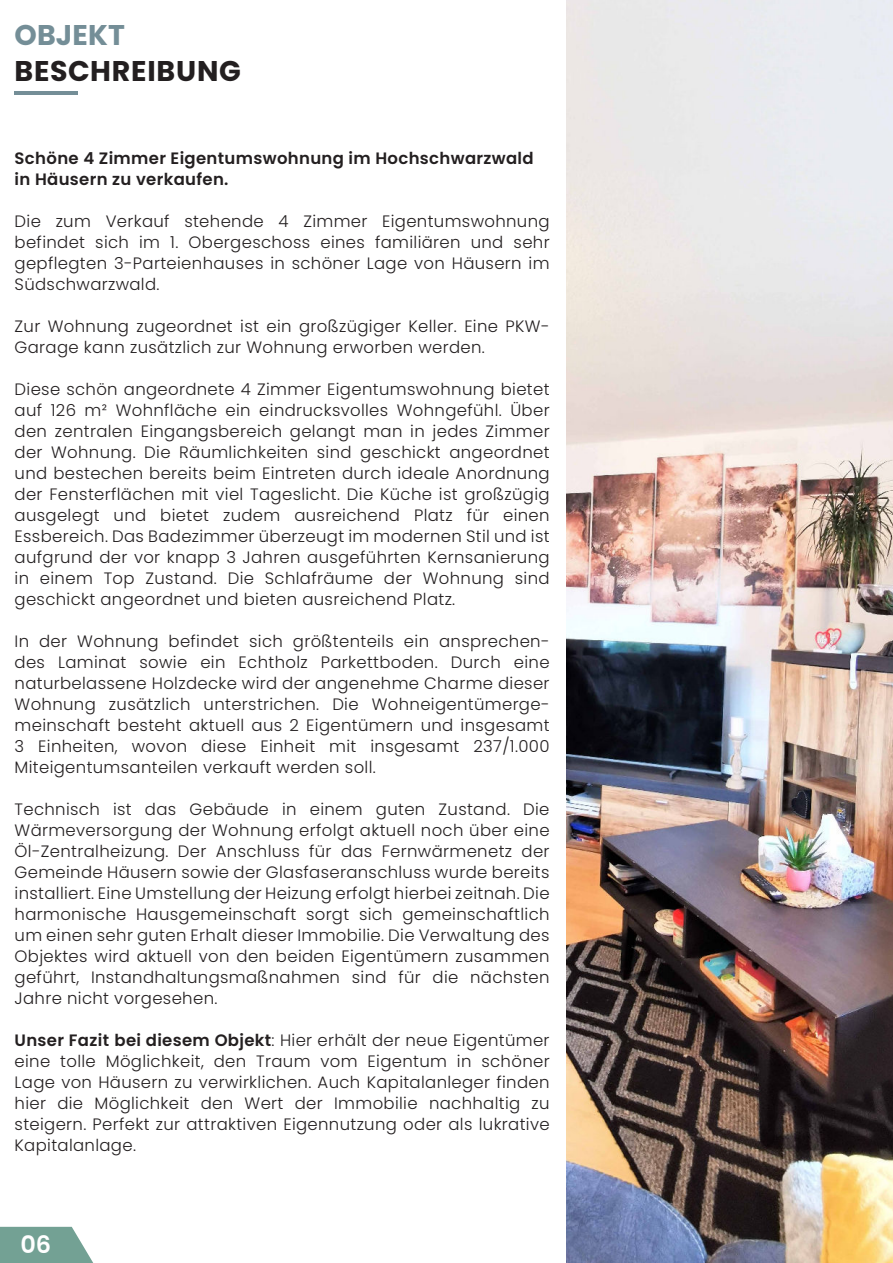
<style>
.page{position:relative;width:893px;height:1263px;background:#fff}
.page>*{position:absolute;margin:0;border:0;box-sizing:border-box;transform-origin:0 0}
.t1{font:700 28.5px "Poppins";letter-spacing:.025em;color:#231f20}
.t2{font:700 28.5px "Poppins";letter-spacing:.005em;color:#748e97}
.t3{font:600 24px "Poppins";color:#fff}
.t4{font:300 16.5px/21px "Poppins";letter-spacing:.02em;color:#231f20;text-align:justify}
.t5{font:600 16.5px/21px "Poppins";letter-spacing:.02em;color:#231f20}
.s1{font-weight:600}
</style>
<div class="page">
<img style="left:566px;top:0;width:327px;height:1263px">
<hr style="left:15px;top:91px;width:63px;height:4px;background:#748e97">
<svg style="left:0;top:1227px;width:93px;height:36px;background:#82ab9f"></svg>
<h1 class="t2" style="left:15px;top:19px;width:112px">OBJEKT</h1>
<h1 class="t1" style="left:15px;top:55px;width:228px">BESCHREIBUNG</h1>
<p class="t5" style="left:15px;top:148px;width:521px">Schöne 4 Zimmer Eigentumswohnung im Hochschwarzwald in Häusern zu verkaufen.</p>
<p class="t4" style="left:15px;top:211px;width:537px">Die zum Verkauf stehende 4 Zimmer Eigentumswohnung befindet sich im 1. Obergeschoss eines familiären und sehr gepflegten 3-Parteienhauses in schöner Lage von Häusern im Südschwarzwald.</p>
<p class="t4" style="left:15px;top:316px;width:536px">Zur Wohnung zugeordnet ist ein großzügiger Keller. Eine PKW-<br>Garage kann zusätzlich zur Wohnung erworben werden.</p>
<p class="t4" style="left:15px;top:379px;width:537px">Diese schön angeordnete 4 Zimmer Eigentumswohnung bietet auf 126 m² Wohnfläche ein eindrucksvolles Wohngefühl. Über den zentralen Eingangsbereich gelangt man in jedes Zimmer der Wohnung. Die Räumlichkeiten sind geschickt angeordnet und bestechen bereits beim Eintreten durch ideale Anordnung der Fensterflächen mit viel Tageslicht. Die Küche ist großzügig ausgelegt und bietet zudem ausreichend Platz für einen Essbereich. Das Badezimmer überzeugt im modernen Stil und ist aufgrund der vor knapp 3 Jahren ausgeführten Kernsanierung in einem Top Zustand. Die Schlafräume der Wohnung sind geschickt angeordnet und bieten ausreichend Platz.</p>
<p class="t4" style="left:15px;top:631px;width:537px">In der Wohnung befindet sich größtenteils ein ansprechen&shy;des Laminat sowie ein Echtholz Parkettboden. Durch eine naturbelassene Holzdecke wird der angenehme Charme dieser Wohnung zusätzlich unterstrichen. Die Wohneigentümerge&shy;meinschaft besteht aktuell aus 2 Eigentümern und insgesamt 3 Einheiten, wovon diese Einheit mit insgesamt 237/1.000<br>Miteigentumsanteilen verkauft werden soll.</p>
<p class="t4" style="left:15px;top:799px;width:537px">Technisch ist das Gebäude in einem guten Zustand. Die Wärmeversorgung der Wohnung erfolgt aktuell noch über eine Öl-Zentralheizung. Der Anschluss für das Fernwärmenetz der Gemeinde Häusern sowie der Glasfaseranschluss wurde bereits installiert. Eine Umstellung der Heizung erfolgt hierbei zeitnah. Die harmonische Hausgemeinschaft sorgt sich gemeinschaftlich um einen sehr guten Erhalt dieser Immobilie. Die Verwaltung des Objektes wird aktuell von den beiden Eigentümern zusammen geführt, Instandhaltungsmaßnahmen sind für die nächsten Jahre nicht vorgesehen.</p>
<p class="t4" style="left:15px;top:1030px;width:537px"><span class="s1">Unser Fazit bei diesem Objekt</span>: Hier erhält der neue Eigentümer eine tolle Möglichkeit, den Traum vom Eigentum in schöner Lage von Häusern zu verwirklichen. Auch Kapitalanleger finden hier die Möglichkeit den Wert der Immobilie nachhaltig zu steigern. Perfekt zur attraktiven Eigennutzung oder als lukrative Kapitalanlage.</p>
<h2 class="t3" style="left:21px;top:1232px;width:32px">06</h2>
</div>
